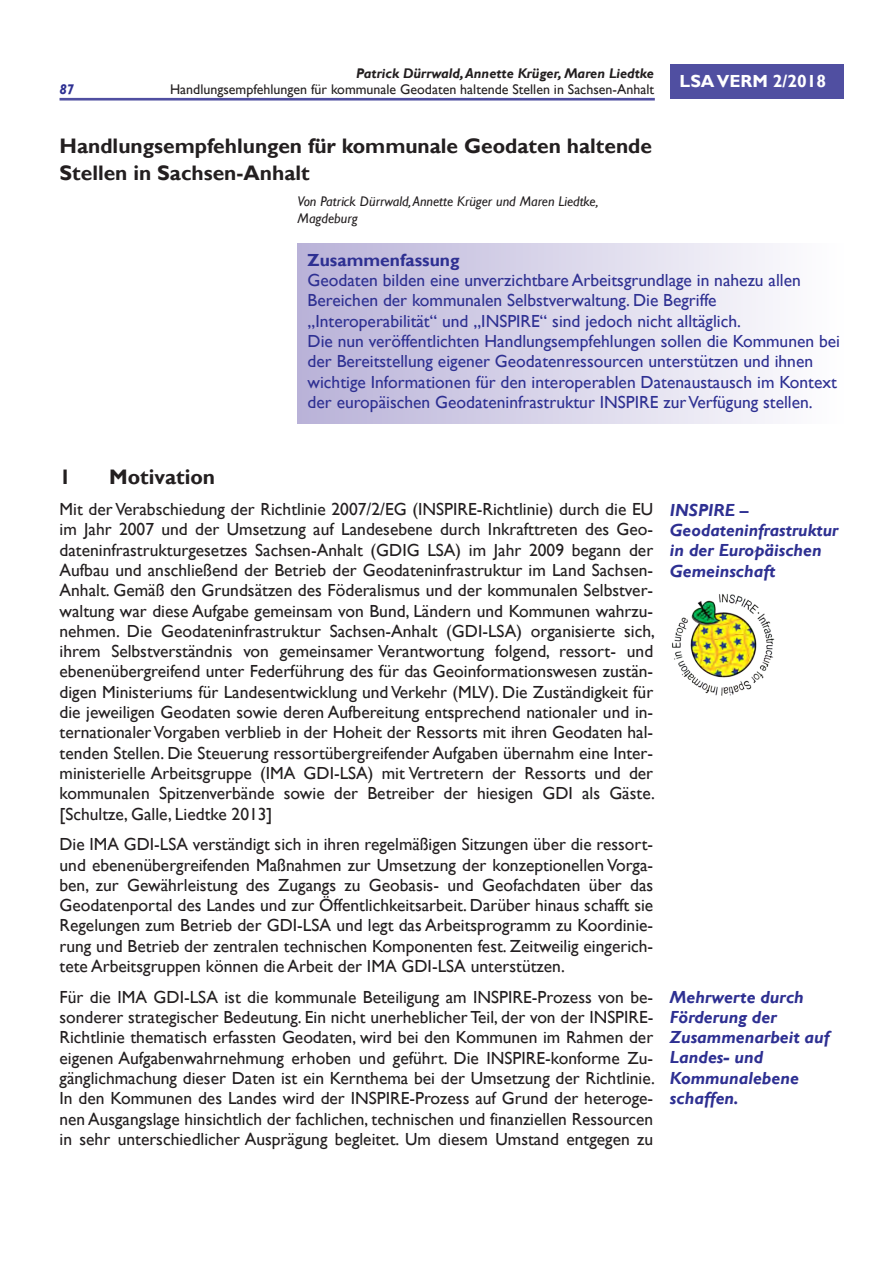
<style>
.page{position:relative;width:888px;height:1270px;background:#fff}
.page>*{position:absolute;margin:0;border:0;box-sizing:border-box;transform-origin:0 0}
.t1{font:700 21px/26.2px "Gill Sans";color:#231f20}
.t2{font:17.5px/20.3px "Gill Sans";color:#231f20;text-align:justify}
.t3{font:17.5px/20.3px "Gill Sans";color:#2e3092}
.t4{font:italic 700 17.5px/20.3px "Gill Sans";color:#2e3092}
.t5{font:700 17.5px "Gill Sans";color:#2e3092}
.t6{font:700 17.5px "Gill Sans";color:#fff}
.t7{font:14px "Gill Sans";color:#231f20}
.t8{font:italic 14px/16.3px "Gill Sans";color:#231f20}
.t9{font:italic 700 14px "Gill Sans";color:#231f20}
.t10{font:italic 700 14px "Gill Sans";color:#2e3092}
</style>
<div class="page">
<div style="left:670px;top:64px;width:173px;height:35px;background:#504fa1"></div>
<hr style="left:60px;top:98px;width:595px;height:3px;background:#504fa1">
<div style="left:298px;top:244px;width:545px;height:180px;background:linear-gradient(to right,#b9b2d8,#fefeff)"></div>
<img style="left:672px;top:593px;width:103px;height:103px">
<p class="t10" style="left:60px;top:81px;width:16px">87</p>
<p class="t9" style="left:356px;top:65px;width:299px">Patrick Dürrwald,Annette Krüger, Maren Liedtke</p>
<p class="t7" style="left:170px;top:81px;width:485px">Handlungsempfehlungen für kommunale Geodaten haltende Stellen in Sachsen-Anhalt</p>
<p class="t1" style="left:60px;top:134px;width:594px">Handlungsempfehlungen für kommunale Geodaten haltende<br>Stellen in Sachsen-Anhalt</p>
<p class="t8" style="left:298px;top:194px;width:303px">Von Patrick Dürrwald,Annette Krüger und Maren Liedtke,<br>Magdeburg</p>
<p class="t6" style="left:680px;top:70px;width:148px">LSA VERM 2/2018</p>
<p class="t5" style="left:308px;top:249px;width:153px">Zusammenfassung</p>
<p class="t3" style="left:308px;top:270px;width:534px">Geodaten bilden eine unverzichtbare Arbeitsgrundlage in nahezu allen Bereichen der kommunalen Selbstverwaltung. Die Begriffe „Interoperabilität“ und „INSPIRE“ sind jedoch nicht alltäglich.<br>Die nun veröffentlichten Handlungsempfehlungen sollen die Kommunen bei der Bereitstellung eigener Geodatenressourcen unterstützen und ihnen wichtige Informationen für den interoperablen Datenaustausch im Kontext der europäischen Geodateninfrastruktur INSPIRE zur Verfügung stellen.</p>
<p class="t1" style="left:60px;top:465px;width:13px">1</p>
<p class="t1" style="left:109px;top:465px;width:108px">Motivation</p>
<p class="t2" style="left:60px;top:499px;width:597px">Mit der Verabschiedung der Richtlinie 2007/2/EG (INSPIRE-Richtlinie) durch die EU im Jahr 2007 und der Umsetzung auf Landesebene durch Inkrafttreten des Geo&shy;dateninfrastrukturgesetzes Sachsen-Anhalt (GDIG LSA) im Jahr 2009 begann der Aufbau und anschließend der Betrieb der Geodateninfrastruktur im Land Sachsen-Anhalt. Gemäß den Grundsätzen des Föderalismus und der kommunalen Selbstver&shy;waltung war diese Aufgabe gemeinsam von Bund, Ländern und Kommunen wahrzu&shy;nehmen. Die Geodateninfrastruktur Sachsen-Anhalt (GDI-LSA) organisierte sich, ihrem Selbstverständnis von gemeinsamer Verantwortung folgend, ressort- und ebenenübergreifend unter Federführung des für das Geoinformationswesen zustän&shy;digen Ministeriums für Landesentwicklung und Verkehr (MLV). Die Zuständigkeit für die jeweiligen Geodaten sowie deren Aufbereitung entsprechend nationaler und in&shy;ternationaler Vorgaben verblieb in der Hoheit der Ressorts mit ihren Geodaten hal&shy;tenden Stellen. Die Steuerung ressortübergreifender Aufgaben übernahm eine Inter&shy;ministerielle Arbeitsgruppe (IMA GDI-LSA) mit Vertretern der Ressorts und der kommunalen Spitzenverbände sowie der Betreiber der hiesigen GDI als Gäste. [Schultze, Galle, Liedtke 2013]</p>
<p class="t2" style="left:60px;top:835px;width:595px">Die IMA GDI-LSA verständigt sich in ihren regelmäßigen Sitzungen über die ressort&shy;und ebenenübergreifenden Maßnahmen zur Umsetzung der konzeptionellen Vorga&shy;ben, zur Gewährleistung des Zugangs zu Geobasis- und Geofachdaten über das Geodatenportal des Landes und zur Öffentlichkeitsarbeit. Darüber hinaus schafft sie Regelungen zum Betrieb der GDI-LSA und legt das Arbeitsprogramm zu Koordinie&shy;rung und Betrieb der zentralen technischen Komponenten fest. Zeitweilig eingerich&shy;tete Arbeitsgruppen können die Arbeit der IMA GDI-LSA unterstützen.</p>
<p class="t2" style="left:60px;top:987px;width:597px">Für die IMA GDI-LSA ist die kommunale Beteiligung am INSPIRE-Prozess von be&shy;sonderer strategischer Bedeutung. Ein nicht unerheblicher Teil, der von der INSPIRE-Richtlinie thematisch erfassten Geodaten, wird bei den Kommunen im Rahmen der eigenen Aufgabenwahrnehmung erhoben und geführt. Die INSPIRE-konforme Zu&shy;gänglichmachung dieser Daten ist ein Kernthema bei der Umsetzung der Richtlinie.<br>In den Kommunen des Landes wird der INSPIRE-Prozess auf Grund der heteroge&shy;nen Ausgangslage hinsichtlich der fachlichen, technischen und finanziellen Ressourcen in sehr unterschiedlicher Ausprägung begleitet. Um diesem Umstand entgegen zu</p>
<p class="t4" style="left:670px;top:500px;width:170px">INSPIRE –<br>Geodateninfrastruktur in der Europäischen<br>Gemeinschaft</p>
<p class="t4" style="left:670px;top:987px;width:161px">Mehrwerte durch<br>Förderung der<br>Zusammenarbeit auf<br>Landes- und<br>Kommunalebene schaffen.</p>
</div>
